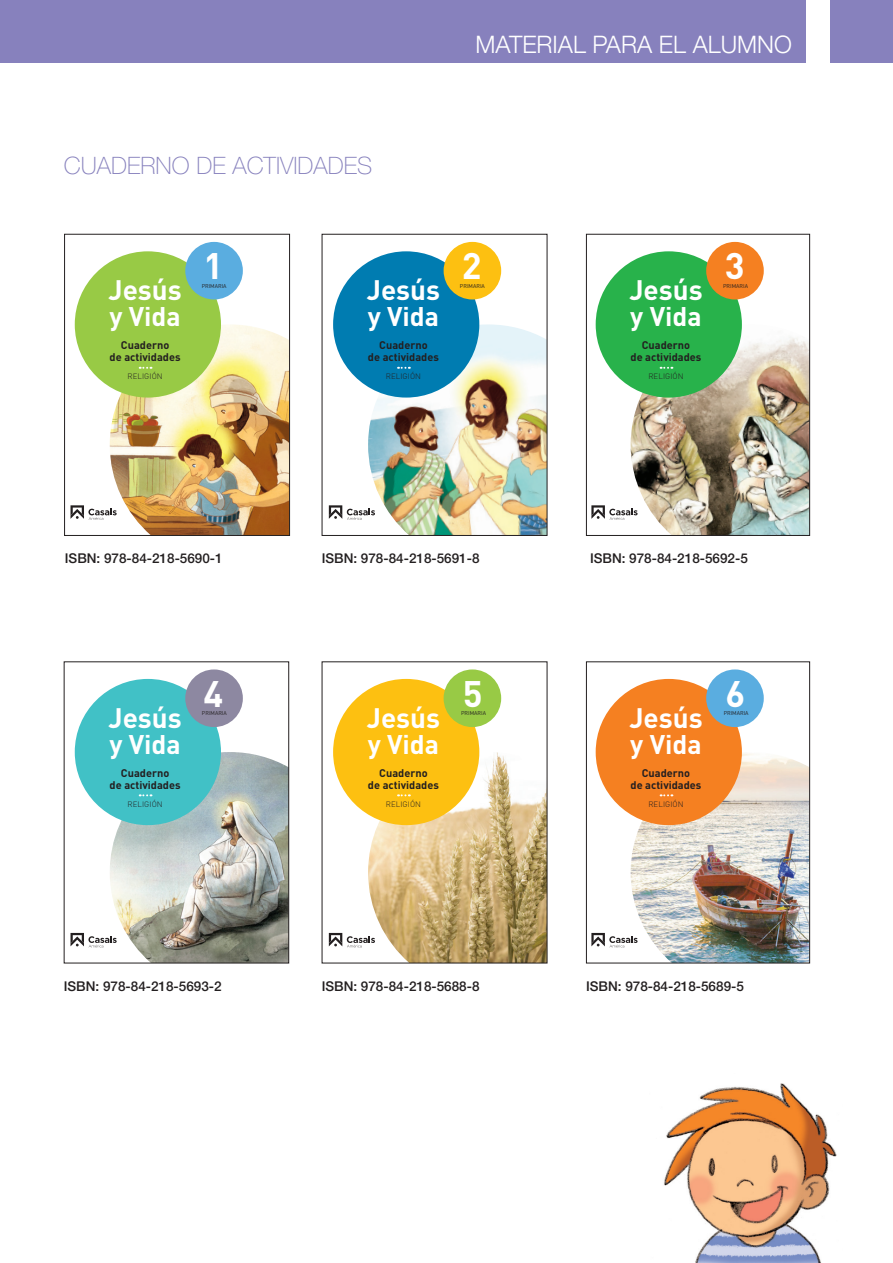
<style>
.page{position:relative;width:893px;height:1263px;background:#fff}
.page>*{position:absolute;margin:0;border:0;box-sizing:border-box;transform-origin:0 0}
.t1{font:700 36.45px "DINOT";color:#fff}
.t2{font:700 27.9px "DINOT";color:#fff}
.t3{font:700 26.7px "DINOT";color:#fff}
.t4{font:100 24px "Helvetica Neue";color:#8781bd}
.t5{font:300 24px "Helvetica Neue";color:#fff}
.t6{font:500 13.5px "Helvetica Neue";color:#231f20}
.t7{font:700 10.95px/11.7px "DINOT";color:#231f20;text-align:center}
.t8{font:300 7.8px "DINOT";letter-spacing:.01em;color:#231f20}
.t9{font:5.55px "DINOT";color:#231f20}
</style>
<div class="page">
<img style="left:664px;top:1083px;width:173px;height:180px">
<div style="left:0;top:0;width:893px;height:63px;background:#8781bd"></div>
<div style="left:333px;top:251px;width:146px;height:147px;background:#007cb1;border-radius:50%"></div>
<div style="left:444px;top:242px;width:57px;height:57px;background:#fdc011;border-radius:50%"></div>
<img style="left:329px;top:324px;width:216px;height:210px">
<div style="left:322px;top:234px;width:225px;height:302px;border:1px solid #231f20"></div>
<div style="left:333px;top:679px;width:146px;height:146px;background:#fdc011;border-radius:50%"></div>
<div style="left:444px;top:669px;width:57px;height:58px;background:#98ca45;border-radius:50%"></div>
<svg style="left:329px;top:752px;width:216px;height:209px"></svg>
<div style="left:596px;top:251px;width:146px;height:147px;background:#28b24b;border-radius:50%"></div>
<div style="left:706px;top:242px;width:58px;height:57px;background:#f58021;border-radius:50%"></div>
<img style="left:591px;top:324px;width:217px;height:210px">
<div style="left:586px;top:234px;width:224px;height:302px;border:1px solid #231f20"></div>
<div style="left:596px;top:679px;width:146px;height:146px;background:#f58021;border-radius:50%"></div>
<div style="left:706px;top:669px;width:58px;height:58px;background:#5aade0;border-radius:50%"></div>
<img style="left:591px;top:752px;width:217px;height:209px">
<div style="left:586px;top:661px;width:224px;height:302px;border:1px solid #231f20"></div>
<div style="left:75px;top:251px;width:146px;height:147px;background:#98ca45;border-radius:50%"></div>
<img style="left:71px;top:324px;width:217px;height:210px">
<div style="left:185px;top:242px;width:58px;height:57px;background:#5aade0;border-radius:50%"></div>
<div style="left:64px;top:234px;width:226px;height:302px;border:1px solid #231f20"></div>
<div style="left:75px;top:679px;width:146px;height:146px;background:#41c1c6;border-radius:50%"></div>
<div style="left:185px;top:669px;width:58px;height:58px;background:#8d88a1;border-radius:50%"></div>
<svg style="left:71px;top:752px;width:216px;height:209px"></svg>
<div style="left:64px;top:661px;width:225px;height:302px;border:1px solid #231f20"></div>
<div style="left:806px;top:0;width:23px;height:75px;background:#fff"></div>
<h3 class="t5" style="left:475px;top:30px;width:318px">MATERIAL PARA EL ALUMNO</h3>
<h3 class="t4" style="left:64px;top:152px;width:63px">CUADER</h3>
<h3 class="t4" style="left:156px;top:152px;width:218px">NO DE ACTIVIDADES</h3>
<h2 class="t2" style="left:108px;top:271px;width:75px">Jesús</h2>
<h3 class="t3" style="left:109px;top:298px;width:73px">y Vida</h3>
<p class="t7" style="left:110px;top:339px;width:72px">Cuaderno<br>de actividades</p>
<p class="t8" style="left:128px;top:371px;width:37px">RELIGIÓN</p>
<h1 class="t1" style="left:203px;top:241px;width:21px">1</h1>
<p class="t9" style="left:202px;top:282px;width:26px">PRIMARIA</p>
<h2 class="t2" style="left:367px;top:271px;width:75px">Jesús</h2>
<h3 class="t3" style="left:368px;top:298px;width:73px">y Vida</h3>
<p class="t7" style="left:368px;top:339px;width:72px">Cuaderno<br>de actividades</p>
<p class="t8" style="left:386px;top:371px;width:37px">RELIGIÓN</p>
<h1 class="t1" style="left:462px;top:241px;width:21px">2</h1>
<p class="t9" style="left:460px;top:282px;width:26px">PRIMARIA</p>
<h2 class="t2" style="left:629px;top:271px;width:75px">Jesús</h2>
<h3 class="t3" style="left:630px;top:298px;width:73px">y Vida</h3>
<p class="t7" style="left:631px;top:339px;width:72px">Cuaderno<br>de actividades</p>
<p class="t8" style="left:648px;top:371px;width:37px">RELIGIÓN</p>
<h1 class="t1" style="left:725px;top:241px;width:21px">3</h1>
<p class="t9" style="left:723px;top:282px;width:26px">PRIMARIA</p>
<p class="t6" style="left:65px;top:550px;width:159px">ISBN: 978-84-218-5690-1</p>
<p class="t6" style="left:322px;top:550px;width:159px">ISBN: 978-84-218-5691-8</p>
<p class="t6" style="left:590px;top:550px;width:159px">ISBN: 978-84-218-5692-5</p>
<h2 class="t2" style="left:108px;top:699px;width:75px">Jesús</h2>
<h3 class="t3" style="left:109px;top:726px;width:73px">y Vida</h3>
<p class="t7" style="left:110px;top:767px;width:72px">Cuaderno<br>de actividades</p>
<p class="t8" style="left:128px;top:798px;width:37px">RELIGIÓN</p>
<h1 class="t1" style="left:204px;top:669px;width:21px">4</h1>
<p class="t9" style="left:202px;top:709px;width:26px">PRIMARIA</p>
<h2 class="t2" style="left:367px;top:699px;width:75px">Jesús</h2>
<h3 class="t3" style="left:368px;top:726px;width:73px">y Vida</h3>
<p class="t7" style="left:368px;top:767px;width:72px">Cuaderno<br>de actividades</p>
<p class="t8" style="left:386px;top:798px;width:37px">RELIGIÓN</p>
<h1 class="t1" style="left:463px;top:669px;width:21px">5</h1>
<p class="t9" style="left:461px;top:709px;width:26px">PRIMARIA</p>
<h2 class="t2" style="left:629px;top:699px;width:75px">Jesús</h2>
<h3 class="t3" style="left:630px;top:726px;width:73px">y Vida</h3>
<p class="t7" style="left:631px;top:767px;width:72px">Cuaderno<br>de actividades</p>
<p class="t8" style="left:648px;top:798px;width:37px">RELIGIÓN</p>
<h1 class="t1" style="left:725px;top:669px;width:21px">6</h1>
<p class="t9" style="left:724px;top:709px;width:26px">PRIMARIA</p>
<p class="t6" style="left:64px;top:978px;width:159px">ISBN: 978-84-218-5693-2</p>
<p class="t6" style="left:322px;top:978px;width:159px">ISBN: 978-84-218-5688-8</p>
<p class="t6" style="left:586px;top:978px;width:159px">ISBN: 978-84-218-5689-5</p>
</div>
